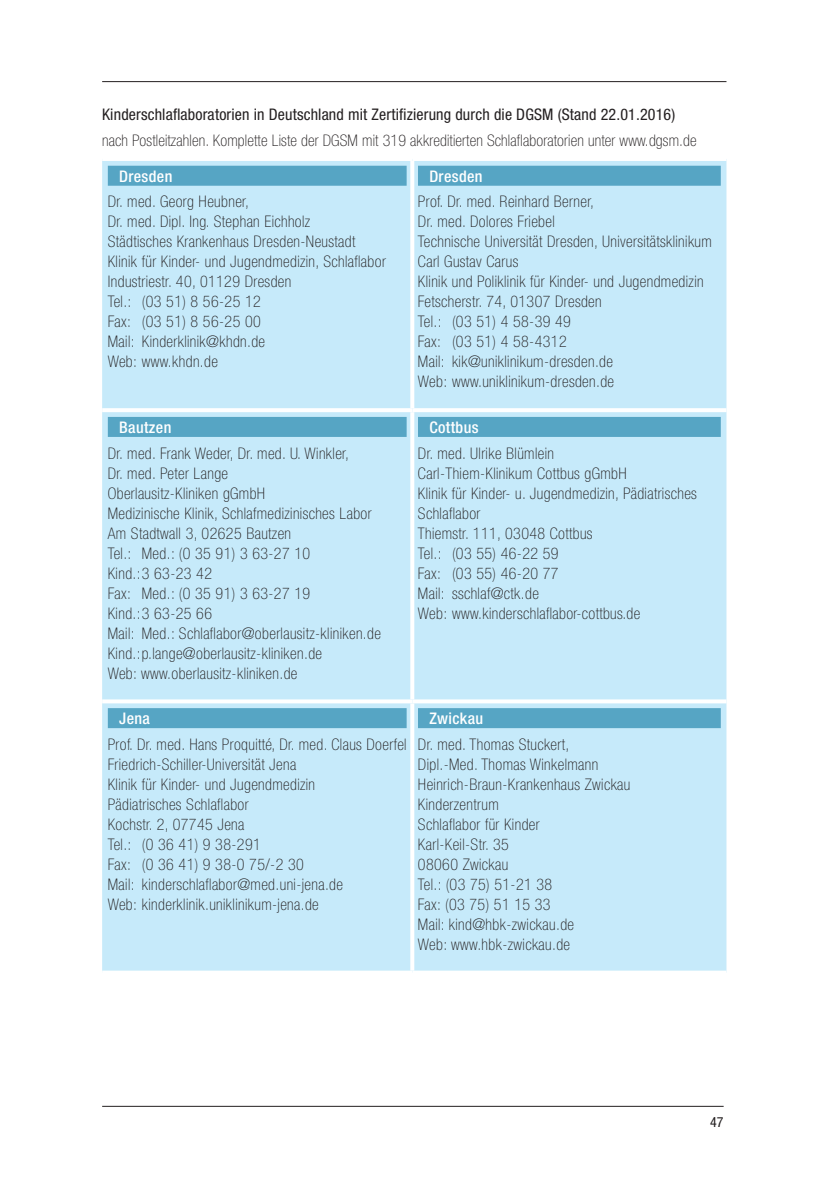
<style>
.page{position:relative;width:840px;height:1191px;background:#fff}
.page>*{position:absolute;margin:0;border:0;box-sizing:border-box;transform-origin:0 0}
.t1{font:100 condensed 16px/20px "Helvetica Neue LT Std";letter-spacing:.025em;color:#231f20}
.t2{font:condensed 16px "Helvetica Neue LT Std";letter-spacing:.01em;color:#231f20}
.t3{font:500 condensed 16px "Helvetica Neue LT Std";letter-spacing:.025em;color:#fff}
.t4{font:condensed 14px "Helvetica Neue LT Std";color:#231f20}
</style>
<div class="page">
<hr style="left:102px;top:1106px;width:621px;height:1px;background:#231f20">
<hr style="left:102px;top:81px;width:624px;height:1px;background:#231f20">
<div style="left:102px;top:161px;width:624px;height:809px;background:#c6eafa"></div>
<svg style="left:410px;top:161px;width:4px;height:247px"></svg>
<svg style="left:410px;top:412px;width:4px;height:287px"></svg>
<svg style="left:410px;top:703px;width:4px;height:267px"></svg>
<hr style="left:102px;top:408px;width:310px;height:4px;background:#fff">
<hr style="left:412px;top:408px;width:314px;height:4px;background:#fff">
<svg style="left:102px;top:699px;width:310px;height:4px"></svg>
<svg style="left:412px;top:699px;width:314px;height:4px"></svg>
<svg style="left:102px;top:970px;width:310px;height:1px"></svg>
<svg style="left:412px;top:970px;width:314px;height:2px"></svg>
<div style="left:108px;top:166px;width:298px;height:20px;background:#56a5c4"></div>
<div style="left:418px;top:166px;width:302px;height:20px;background:#56a5c4"></div>
<div style="left:108px;top:417px;width:298px;height:20px;background:#56a5c4"></div>
<div style="left:418px;top:417px;width:302px;height:20px;background:#56a5c4"></div>
<div style="left:108px;top:708px;width:298px;height:20px;background:#56a5c4"></div>
<div style="left:418px;top:708px;width:302px;height:20px;background:#56a5c4"></div>
<p class="t2" style="left:102px;top:105px;width:574px">Kinderschlaflaboratorien in Deutschland mit Zertifizierung durch die DGSM (Stand 22.01.2016)</p>
<p class="t1" style="left:102px;top:130px;width:595px">nach Postleitzahlen. Komplette Liste der DGSM mit 319 akkreditierten Schlaflaboratorien unter www.dgsm.de</p>
<p class="t3" style="left:119px;top:166px;width:55px">Dresden</p>
<p class="t1" style="left:108px;top:192px;width:279px">Dr. med. Georg Heubner,<br>Dr. med. Dipl. Ing. Stephan Eichholz<br>Städtisches Krankenhaus Dresden-Neustadt<br>Klinik für Kinder- und Jugendmedizin, Schlaflabor<br>Industriestr. 40, 01129 Dresden<br>Tel.: (03 51) 8 56-25 12<br>Fax: (03 51) 8 56-25 00<br>Mail: Kinderklinik@khdn.de<br>Web: www.khdn.de</p>
<p class="t3" style="left:429px;top:166px;width:55px">Dresden</p>
<p class="t1" style="left:418px;top:192px;width:295px">Prof. Dr. med. Reinhard Berner,<br>Dr. med. Dolores Friebel<br>Technische Universität Dresden, Universitätsklinikum Carl Gustav Carus<br>Klinik und Poliklinik für Kinder- und Jugendmedizin Fetscherstr. 74, 01307 Dresden<br>Tel.: (03 51) 4 58-39 49<br>Fax: (03 51) 4 58-4312<br>Mail: kik@uniklinikum-dresden.de<br>Web: www.uniklinikum-dresden.de</p>
<p class="t3" style="left:119px;top:418px;width:54px">Bautzen</p>
<p class="t1" style="left:108px;top:443px;width:274px">Dr. med. Frank Weder, Dr. med. U. Winkler,<br>Dr. med. Peter Lange<br>Oberlausitz-Kliniken gGmbH<br>Medizinische Klinik, Schlafmedizinisches Labor<br>Am Stadtwall 3, 02625 Bautzen<br>Tel.: Med.: (0 35 91) 3 63-27 10<br>Kind.:3 63-23 42<br>Fax: Med.: (0 35 91) 3 63-27 19<br>Kind.:3 63-25 66<br>Mail: Med.: Schlaflabor@oberlausitz-kliniken.de<br>Kind.:p.lange@oberlausitz-kliniken.de<br>Web: www.oberlausitz-kliniken.de</p>
<p class="t3" style="left:429px;top:418px;width:51px">Cottbus</p>
<p class="t1" style="left:418px;top:443px;width:280px">Dr. med. Ulrike Blümlein<br>Carl-Thiem-Klinikum Cottbus gGmbH<br>Klinik für Kinder- u. Jugendmedizin, Pädiatrisches<br>Schlaflabor<br>Thiemstr. 111, 03048 Cottbus<br>Tel.: (03 55) 46-22 59<br>Fax: (03 55) 46-20 77<br>Mail: sschlaf@ctk.de<br>Web: www.kinderschlaflabor-cottbus.de</p>
<p class="t3" style="left:119px;top:709px;width:32px">Jena</p>
<p class="t1" style="left:108px;top:734px;width:300px">Prof. Dr. med. Hans Proquitté, Dr. med. Claus Doerfel Friedrich-Schiller-Universität Jena<br>Klinik für Kinder- und Jugendmedizin<br>Pädiatrisches Schlaflabor<br>Kochstr. 2, 07745 Jena<br>Tel.: (0 36 41) 9 38-291<br>Fax: (0 36 41) 9 38-0 75/-2 30<br>Mail: kinderschlaflabor@med.uni-jena.de<br>Web: kinderklinik.uniklinikum-jena.de</p>
<p class="t3" style="left:429px;top:709px;width:55px">Zwickau</p>
<p class="t1" style="left:418px;top:734px;width:214px">Dr. med. Thomas Stuckert,<br>Dipl.-Med. Thomas Winkelmann<br>Heinrich-Braun-Krankenhaus Zwickau<br>Kinderzentrum<br>Schlaflabor für Kinder<br>Karl-Keil-Str. 35<br>08060 Zwickau<br>Tel.: (03 75) 51-21 38<br>Fax: (03 75) 51 15 33<br>Mail: kind@hbk-zwickau.de<br>Web: www.hbk-zwickau.de</p>
<p class="t4" style="left:709px;top:1113px;width:15px">47</p>
</div>
